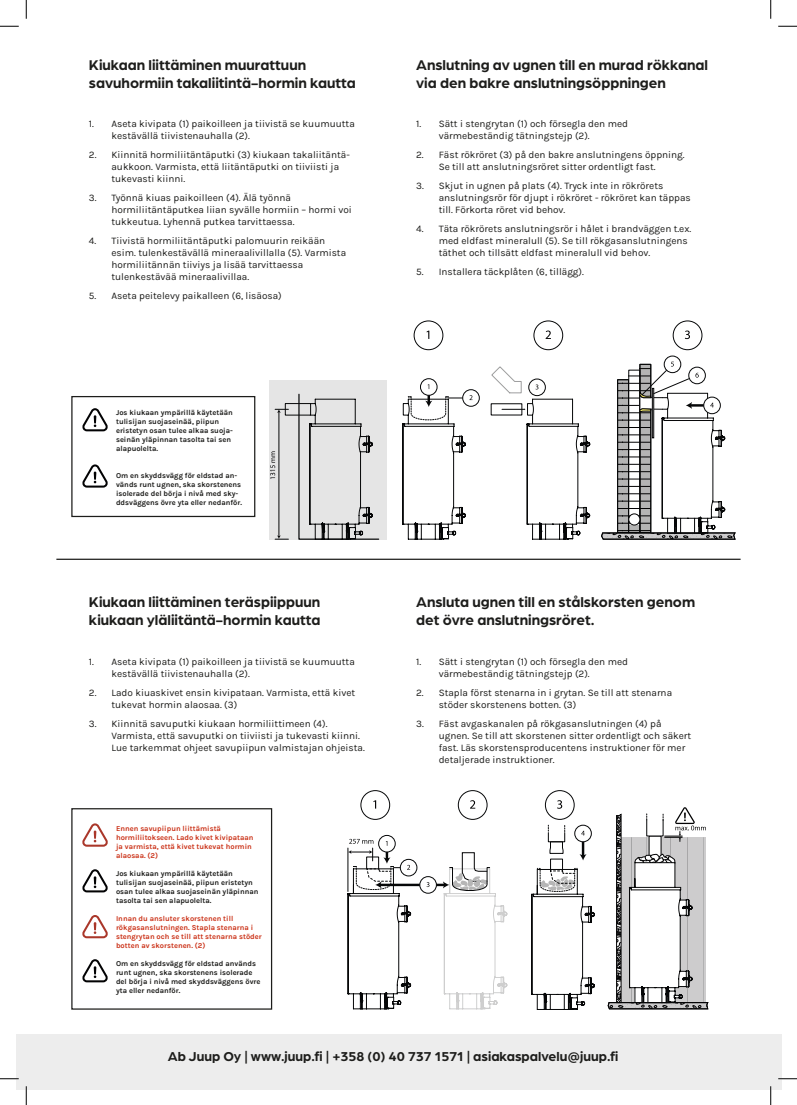
<style>
.page{position:relative;width:797px;height:1105px;background:#fff}
.page>*{position:absolute;margin:0;border:0;box-sizing:border-box;transform-origin:0 0}
.t1{font:700 15px/18px "Arboria";color:#1d1d1b}
.t2{font:700 13.75px "Arboria";color:#1d1d1b}
.t3{font:10px/12px "Karla";color:#1d1d1b}
.t4{font:700 7.5px/9px "Karla";color:#1d1d1b}
.t5{font:700 7.5px/9px "Karla";color:#cb3218}
</style>
<div class="page">
<div style="left:269px;top:380px;width:117px;height:160px;background:#e5e5e5"></div>
<svg style="left:298px;top:393px;width:82px;height:147px"></svg>
<div style="left:285px;top:403px;width:26px;height:12px;border:1px solid #060708"></div>
<hr style="left:279px;top:412px;width:1px;height:124px;background:#060708">
<svg style="left:275px;top:409px;width:13px;height:4px"></svg>
<svg style="left:275px;top:535px;width:13px;height:5px"></svg>
<svg style="left:270px;top:451px;width:5px;height:28px"></svg>
<div style="left:664px;top:356px;width:17px;height:17px;border:1px solid #060708;border-radius:50%"></div>
<svg style="left:601px;top:362px;width:134px;height:178px"></svg>
<svg style="left:502px;top:399px;width:88px;height:141px"></svg>
<svg style="left:529px;top:379px;width:16px;height:17px"></svg>
<div style="left:528px;top:379px;width:17px;height:17px;border:1px solid #060708;border-radius:50%"></div>
<svg style="left:535px;top:384px;width:3px;height:5px"></svg>
<svg style="left:491px;top:366px;width:30px;height:27px"></svg>
<div style="left:462px;top:389px;width:17px;height:17px;border:1px solid #060708;border-radius:50%"></div>
<div style="left:420px;top:378px;width:17px;height:17px;border:1px solid #060708;border-radius:50%"></div>
<svg style="left:402px;top:384px;width:70px;height:156px"></svg>
<div style="left:673px;top:321px;width:29px;height:29px;border:1px solid #060708;border-radius:50%"></div>
<svg style="left:684px;top:331px;width:6px;height:8px"></svg>
<div style="left:533px;top:321px;width:30px;height:29px;border:1px solid #060708;border-radius:50%"></div>
<svg style="left:545px;top:330px;width:6px;height:9px"></svg>
<div style="left:414px;top:321px;width:29px;height:29px;border:1px solid #060708;border-radius:50%"></div>
<svg style="left:426px;top:331px;width:3px;height:8px"></svg>
<div style="left:400px;top:859px;width:17px;height:17px;border:1px solid #060708;border-radius:50%"></div>
<div style="left:378px;top:835px;width:17px;height:17px;border:1px solid #060708;border-radius:50%"></div>
<hr style="left:424px;top:884px;width:21px;height:2px;background:#060708">
<hr style="left:380px;top:884px;width:44px;height:2px;background:#060708">
<svg style="left:420px;top:877px;width:16px;height:16px"></svg>
<div style="left:419px;top:876px;width:17px;height:17px;border:1px solid #060708;border-radius:50%"></div>
<div style="left:458px;top:790px;width:29px;height:30px;border:1px solid #060708;border-radius:50%"></div>
<svg style="left:470px;top:800px;width:5px;height:9px"></svg>
<div style="left:545px;top:790px;width:29px;height:30px;border:1px solid #060708;border-radius:50%"></div>
<svg style="left:557px;top:800px;width:5px;height:9px"></svg>
<div style="left:361px;top:790px;width:29px;height:30px;border:1px solid #060708;border-radius:50%"></div>
<svg style="left:373px;top:800px;width:3px;height:9px"></svg>
<svg style="left:443px;top:852px;width:64px;height:157px"></svg>
<svg style="left:549px;top:842px;width:14px;height:12px"></svg>
<div style="left:548px;top:832px;width:17px;height:10px;border:1px solid #060708"></div>
<hr style="left:582px;top:829px;width:2px;height:27px;background:#060708">
<svg style="left:579px;top:854px;width:7px;height:6px"></svg>
<svg style="left:574px;top:825px;width:17px;height:17px"></svg>
<div style="left:574px;top:825px;width:17px;height:17px;border:1px solid #060708;border-radius:50%"></div>
<svg style="left:581px;top:831px;width:3px;height:4px"></svg>
<svg style="left:607px;top:807px;width:101px;height:203px"></svg>
<svg style="left:531px;top:868px;width:64px;height:142px"></svg>
<div style="left:550px;top:859px;width:12px;height:12px;border:1px solid #060708"></div>
<svg style="left:347px;top:839px;width:64px;height:170px"></svg>
<hr style="left:56px;top:559px;width:684px;height:1px;background:#1d1d1b">
<div style="left:16px;top:1034px;width:765px;height:55px;background:#ededed"></div>
<svg style="left:82px;top:408px;width:26px;height:23px"></svg>
<svg style="left:82px;top:464px;width:26px;height:24px"></svg>
<div style="left:71px;top:396px;width:184px;height:121px;border:1px solid #1d1d1b"></div>
<svg style="left:82px;top:869px;width:26px;height:23px"></svg>
<svg style="left:82px;top:959px;width:26px;height:23px"></svg>
<svg style="left:82px;top:823px;width:26px;height:24px"></svg>
<svg style="left:82px;top:915px;width:26px;height:23px"></svg>
<div style="left:71px;top:808px;width:201px;height:202px;border:1px solid #1d1d1b"></div>
<svg style="left:0;top:25px;width:19px;height:2px"></svg>
<svg style="left:778px;top:25px;width:19px;height:2px"></svg>
<svg style="left:0;top:1078px;width:19px;height:1px"></svg>
<svg style="left:778px;top:1078px;width:19px;height:1px"></svg>
<svg style="left:25px;top:0;width:2px;height:19px"></svg>
<svg style="left:25px;top:1086px;width:2px;height:19px"></svg>
<svg style="left:770px;top:0;width:1px;height:19px"></svg>
<svg style="left:770px;top:1086px;width:1px;height:19px"></svg>
<h1 class="t1" style="left:89px;top:55px;width:268px">Kiukaan liittäminen muurattuun savuhormiin takaliitintä-hormin kautta</h1>
<p class="t3" style="left:111px;top:117px;width:245px;text-indent:-22px">1. Aseta kivipata (1) paikoilleen ja tiivistä se kuumuutta kestävällä tiivistenauhalla (2).</p>
<p class="t3" style="left:111px;top:148px;width:240px;text-indent:-22px">2. Kiinnitä hormiliitäntäputki (3) kiukaan takaliitäntä&shy;aukkoon. Varmista, että liitäntäputki on tiiviisti ja tukevasti kiinni.</p>
<p class="t3" style="left:111px;top:191px;width:242px;text-indent:-22px">3. Työnnä kiuas paikoilleen (4). Älä työnnä hormiliitäntäputkea liian syvälle hormiin – hormi voi tukkeutua. Lyhennä putkea tarvittaessa.</p>
<p class="t3" style="left:111px;top:235px;width:236px;text-indent:-22px">4. Tiivistä hormiliitäntäputki palomuurin reikään esim. tulenkestävällä mineraalivillalla (5). Varmista hormiliitännän tiiviys ja lisää tarvittaessa tulenkestävää mineraalivillaa.</p>
<p class="t3" style="left:89px;top:290px;width:194px">5. Aseta peitelevy paikalleen (6, lisäosa)</p>
<p class="t4" style="left:116px;top:408px;width:118px">Jos kiukaan ympärillä käytetään tulisijan suojaseinää, piipun eristetyn osan tulee alkaa suoja&shy;seinän yläpinnan tasolta tai sen alapuolelta.</p>
<p class="t4" style="left:116px;top:471px;width:127px">Om en skyddsvägg för eldstad an&shy;vänds runt ugnen, ska skorstenens isolerade del börja i nivå med sky&shy;ddsväggens övre yta eller nedanför.</p>
<h1 class="t1" style="left:89px;top:592px;width:233px">Kiukaan liittäminen teräspiippuun kiukaan yläliitäntä-hormin kautta</h1>
<p class="t3" style="left:111px;top:655px;width:245px;text-indent:-22px">1. Aseta kivipata (1) paikoilleen ja tiivistä se kuumuutta kestävällä tiivistenauhalla (2).</p>
<p class="t3" style="left:111px;top:686px;width:245px;text-indent:-22px">2. Lado kiuaskivet ensin kivipataan. Varmista, että kivet tukevat hormin alaosaa. (3)</p>
<p class="t3" style="left:111px;top:717px;width:255px;text-indent:-22px">3. Kiinnitä savuputki kiukaan hormiliittimeen (4).<br>Varmista, että savuputki on tiiviisti ja tukevasti kiinni.<br>Lue tarkemmat ohjeet savupiipun valmistajan ohjeista.</p>
<p class="t5" style="left:116px;top:824px;width:139px">Ennen savupiipun liittämistä hormiliitokseen. Lado kivet kivipataan ja varmista, että kivet tukevat hormin alaosaa. (2)</p>
<p class="t4" style="left:116px;top:869px;width:144px">Jos kiukaan ympärillä käytetään tulisijan suojaseinää, piipun eristetyn osan tulee alkaa suojaseinän yläpinnan tasolta tai sen alapuolelta.</p>
<p class="t5" style="left:116px;top:914px;width:147px">Innan du ansluter skorstenen till rökgasanslutningen. Stapla stenarna i stengrytan och se till att stenarna stöder botten av skorstenen. (2)</p>
<p class="t4" style="left:116px;top:959px;width:146px">Om en skyddsvägg för eldstad används runt ugnen, ska skorstenens isolerade del börja i nivå med skyddsväggens övre yta eller nedanför.</p>
<h1 class="t1" style="left:416px;top:55px;width:293px">Anslutning av ugnen till en murad rökkanal via den bakre anslutningsöppningen</h1>
<p class="t3" style="left:438px;top:117px;width:191px;text-indent:-22px">1. Sätt i stengrytan (1) och försegla den med värmebeständig tätningstejp (2).</p>
<p class="t3" style="left:438px;top:148px;width:247px;text-indent:-22px">2. Fäst rökröret (3) på den bakre anslutningens öppning.<br>Se till att anslutningsröret sitter ordentligt fast.</p>
<p class="t3" style="left:438px;top:179px;width:253px;text-indent:-22px">3. Skjut in ugnen på plats (4). Tryck inte in rökrörets anslutningsrör för djupt i rökröret - rökröret kan täppas till. Förkorta röret vid behov.</p>
<p class="t3" style="left:438px;top:223px;width:254px;text-indent:-22px">4. Täta rökrörets anslutningsrör i hålet i brandväggen t.ex. med eldfast mineralull (5). Se till rökgasanslutningens täthet och tillsätt eldfast mineralull vid behov.</p>
<p class="t3" style="left:416px;top:266px;width:169px">5. Installera täckplåten (6, tillägg).</p>
<h1 class="t1" style="left:416px;top:592px;width:280px">Ansluta ugnen till en stålskorsten genom det övre anslutningsröret.</h1>
<p class="t3" style="left:438px;top:655px;width:191px;text-indent:-22px">1. Sätt i stengrytan (1) och försegla den med värmebeständig tätningstejp (2).</p>
<p class="t3" style="left:438px;top:686px;width:235px;text-indent:-22px">2. Stapla först stenarna in i grytan. Se till att stenarna stöder skorstenens botten. (3)</p>
<p class="t3" style="left:438px;top:717px;width:254px;text-indent:-22px">3. Fäst avgaskanalen på rökgasanslutningen (4) på ugnen. Se till att skorstenen sitter ordentligt och säkert fast. Läs skorstensproducentens instruktioner för mer detaljerade instruktioner.</p>
<h2 class="t2" style="left:168px;top:1047px;width:452px">Ab Juup Oy | www.juup.fi | +358 (0) 40 737 1571 | asiakaspalvelu@juup.fi</h2>
</div>
